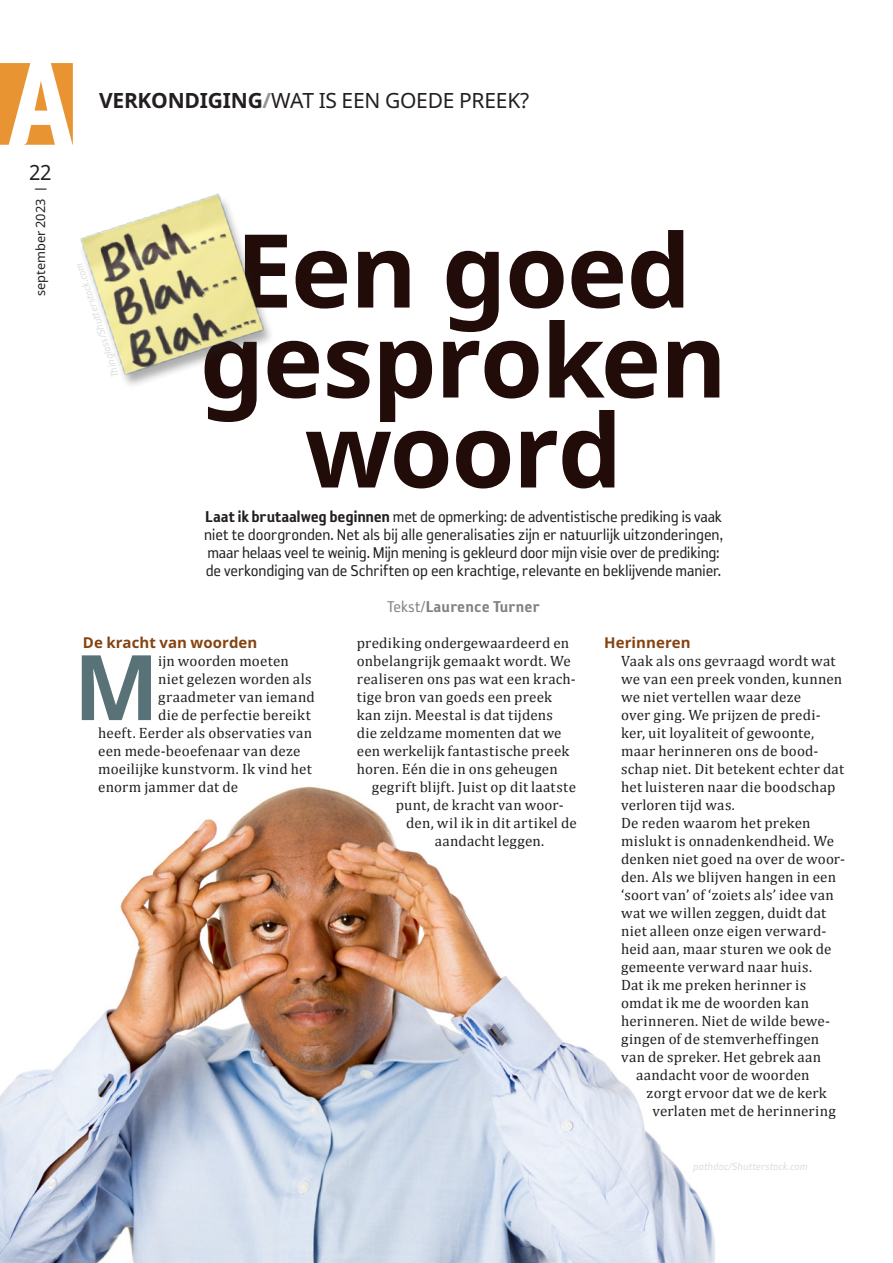
<style>
.page{position:relative;width:893px;height:1263px;background:#fff}
.page>*{position:absolute;margin:0;border:0;box-sizing:border-box;transform-origin:0 0}
.t1{font:700 102px/90px "Noto Sans";letter-spacing:-.015em;color:#220c0a;text-align:center}
.t2{font:700 90.6px "Noto Sans";color:#597277}
.t3{font:21px "Noto Sans";letter-spacing:-.01em;color:#231f20}
.t4{font:21px "Noto Sans";letter-spacing:-.01em;color:#231f20;scale:.95 1}
.t5{font:18px/18px "Reykjavik One OT A Gauge";letter-spacing:-.01em;color:#231f20}
.t6{font:18px "Reykjavik One OT C Gauge";letter-spacing:.005em;color:#808285}
.t7{font:15px/18px "Cambria";letter-spacing:.01em;color:#231f20}
.t8{font:700 15px "Noto Sans";letter-spacing:.005em;color:#854310}
.t9{font:12.75px "Noto Sans";color:#231f20}
.t10{font:italic 12px "Reykjavik One OT A Gauge";letter-spacing:.01em;color:#dcdddf}
.s1{font-family:"Reykjavik One OT A Gauge";font-size:15px}
.s2{font-weight:700}
.s3{font-weight:700;color:#939598}
.s4{font-family:"Reykjavik One OT C Gauge"}
.s5{font-family:"Reykjavik One OT A Gauge"}
</style>
<div class="page">
<img style="left:0;top:786px;width:715px;height:477px">
<svg style="left:0;top:63px;width:73px;height:82px"></svg>
<img style="left:80px;top:193px;width:191px;height:192px">
<h3 class="t4" style="left:29px;top:158px;width:25px">22</h3>
<p class="t9" style="left:32px;top:296px;width:110px;rotate:-90deg">september 2023 <span class="s1">|</span></p>
<h3 class="t3" style="left:99px;top:86px;width:432px"><span class="s2">VERKONDIGING</span><span class="s3">/</span>WAT IS EEN GOEDE PREEK?</h3>
<p class="t10" style="left:110px;top:379px;width:121px;rotate:-108deg">Thinglass/Shutterstock.com</p>
<h1 class="t1" style="left:200px;top:223px;width:528px">Een goed gesproken woord</h1>
<p class="t5" style="left:204px;top:508px;width:521px"><span class="s4">Laat ik brutaalweg beginnen</span> met de opmerking: de adventistische prediking is vaak niet te doorgronden. Net als bij alle generalisaties zijn er natuurlijk uitzonderingen, maar helaas veel te weinig. Mijn mening is gekleurd door mijn visie over de prediking: de verkondiging van de Schriften op een krachtige, relevante en beklijvende manier.</p>
<p class="t6" style="left:387px;top:597px;width:154px"><span class="s5">Tekst/</span>Laurence Turner</p>
<p class="t8" style="left:83px;top:632px;width:176px">De kracht van woorden</p>
<h2 class="t2" style="left:74px;top:623px;width:87px">M</h2>
<p class="t7" style="left:158px;top:652px;width:132px">ijn woorden moeten</p>
<p class="t8" style="left:604px;top:632px;width:88px">Herinneren</p>
<p class="t7" style="left:621px;top:652px;width:216px">Vaak als ons gevraagd wordt wat</p>
<p class="t7" style="left:621px;top:670px;width:223px">we van een preek vonden, kunnen</p>
<p class="t7" style="left:621px;top:688px;width:181px">we niet vertellen waar deze</p>
<p class="t7" style="left:621px;top:706px;width:201px">over ging. We prijzen de predi-</p>
<p class="t7" style="left:621px;top:724px;width:195px">ker, uit loyaliteit of gewoonte,</p>
<p class="t7" style="left:621px;top:742px;width:199px">maar herinneren ons de bood-</p>
<p class="t7" style="left:621px;top:760px;width:224px">schap niet. Dit betekent echter dat</p>
<p class="t7" style="left:621px;top:778px;width:216px">het luisteren naar die boodschap</p>
<p class="t7" style="left:621px;top:796px;width:115px">verloren tijd was.</p>
<p class="t7" style="left:621px;top:814px;width:191px">De reden waarom het preken</p>
<p class="t7" style="left:621px;top:832px;width:214px">mislukt is onnadenkendheid. We</p>
<p class="t7" style="left:621px;top:850px;width:225px">denken niet goed na over de woor-</p>
<p class="t7" style="left:621px;top:868px;width:216px">den. Als we blijven hangen in een</p>
<p class="t7" style="left:621px;top:886px;width:214px">‘soort van’ of ‘zoiets als’ idee van</p>
<p class="t7" style="left:621px;top:904px;width:207px">wat we willen zeggen, duidt dat</p>
<p class="t7" style="left:621px;top:922px;width:207px">niet alleen onze eigen verward-</p>
<p class="t7" style="left:621px;top:940px;width:212px">heid aan, maar sturen we ook de</p>
<p class="t7" style="left:621px;top:958px;width:192px">gemeente verward naar huis.</p>
<p class="t7" style="left:621px;top:976px;width:187px">Dat ik me preken herinner is</p>
<p class="t7" style="left:621px;top:994px;width:190px">omdat ik me de woorden kan</p>
<p class="t7" style="left:621px;top:1012px;width:210px">herinneren. Niet de wilde bewe-</p>
<p class="t7" style="left:621px;top:1030px;width:200px">gingen of de stemverheffingen</p>
<p class="t7" style="left:621px;top:1048px;width:202px">van de spreker. Het gebrek aan</p>
<p class="t7" style="left:636px;top:1066px;width:175px">aandacht voor de woorden</p>
<p class="t7" style="left:647px;top:1084px;width:182px">zorgt ervoor dat we de kerk</p>
<p class="t7" style="left:653px;top:1102px;width:185px">verlaten met de herinnering</p>
<p class="t7" style="left:357px;top:634px;width:221px">prediking ondergewaardeerd en onbelangrijk gemaakt wordt. We realiseren ons pas wat een krach&shy;tige bron van goeds een preek kan zijn. Meestal is dat tijdens die zeldzame momenten dat we een werkelijk fantastische preek horen. Eén die in ons geheugen</p>
<p class="t7" style="left:372px;top:778px;width:206px">gegrift blijft. Juist op dit laatste</p>
<p class="t7" style="left:396px;top:796px;width:169px">punt, de kracht van woor-</p>
<p class="t7" style="left:406px;top:814px;width:172px">den, wil ik in dit artikel de</p>
<p class="t7" style="left:435px;top:832px;width:111px">aandacht leggen.</p>
<p class="t7" style="left:158px;top:670px;width:155px">niet gelezen worden als</p>
<p class="t7" style="left:158px;top:688px;width:158px">graadmeter van iemand</p>
<p class="t7" style="left:158px;top:706px;width:154px">die de perfectie bereikt</p>
<p class="t7" style="left:98px;top:724px;width:215px">heeft. Eerder als observaties van</p>
<p class="t7" style="left:98px;top:742px;width:204px">een mede-beoefenaar van deze</p>
<p class="t7" style="left:98px;top:760px;width:215px">moeilijke kunstvorm. Ik vind het</p>
<p class="t7" style="left:98px;top:778px;width:141px">enorm jammer dat de</p>
<p class="t10" style="left:693px;top:1160px;width:116px">pathdoc/Shutterstock.com</p>
</div>
